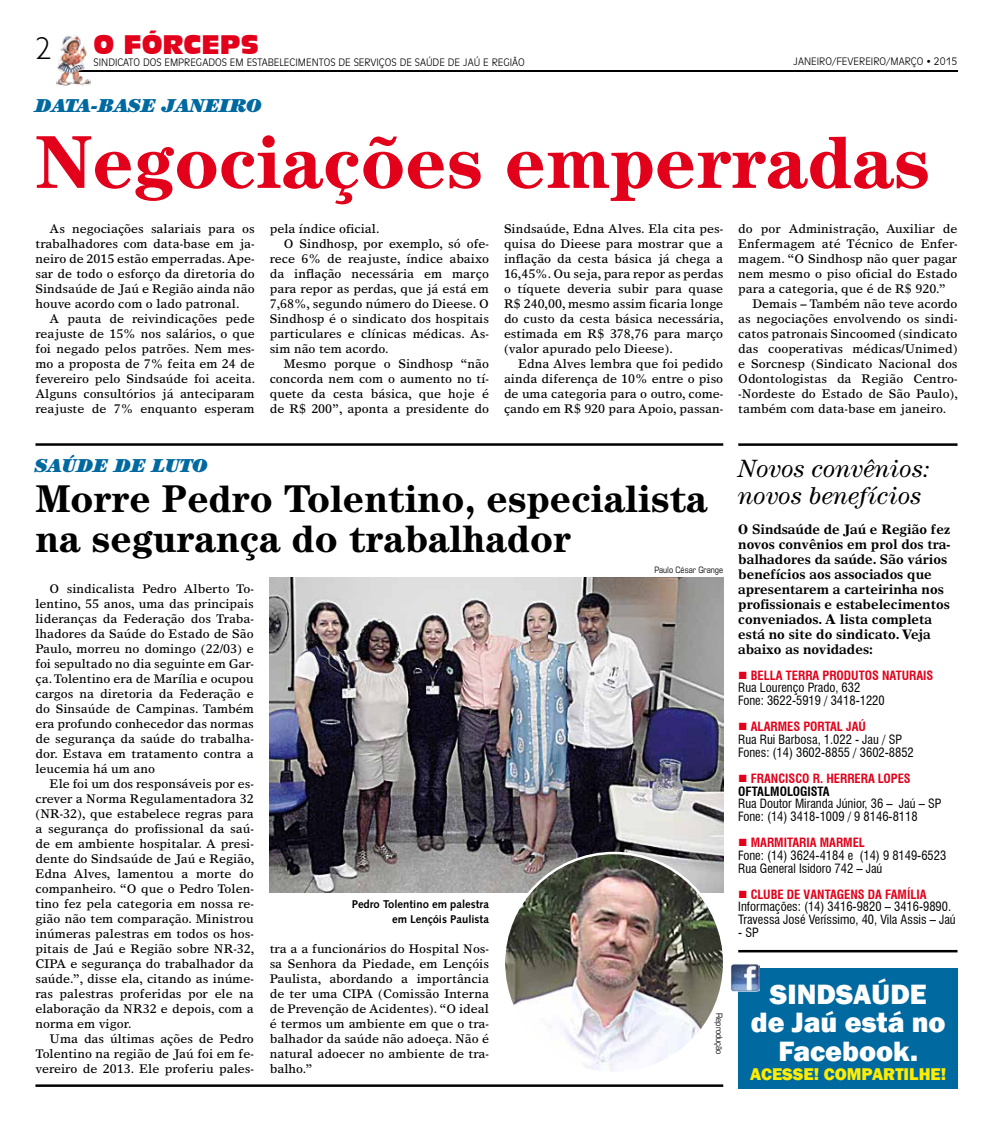
<style>
.page{position:relative;width:993px;height:1124px;background:#fff}
.page>*{position:absolute;margin:0;border:0;box-sizing:border-box;transform-origin:0 0}
.t1{font:700 75px "Century";color:#e2001a}
.t2{font:700 38.75px/40px "Century";color:#000}
.t3{font:300 31.25px "Humanist 521 BT";color:#000}
.t4{font:800 28.75px/28.8px "Franklin Gothic";color:#fff;text-align:center}
.t5{font:italic 25px/26.2px "Century";color:#000}
.t6{font:25px "Incised 901 BT Compact";color:#e2001a}
.t7{font:italic 900 18.75px "Century";color:#0069a0}
.t8{font:800 17.5px "Franklin Gothic";color:#ffed00}
.t9{font:700 13.75px/15px "Times Europa";color:#000}
.t10{font:12.5px/15px "Times Europa";color:#000;text-align:justify}
.t11{font:condensed 12.5px/12.9px "Swiss 721 BT";color:#000}
.t12{font:700 condensed 12.5px/12.9px "Swiss 721 BT";color:#e2001a}
.t13{font:700 condensed 12.5px "Swiss 721 BT";color:#000}
.t14{font:700 11.25px/15px "Syntax";color:#000;text-align:right}
.t15{font:300 10px "Incised 901 BT";color:#000}
.t16{font:condensed 8.75px "Eurostile";color:#000}
.s1{color:#e2001a}
.s2{font-weight:700;color:#e2001a}
.s3{color:#000}
</style>
<div class="page">
<hr style="left:77px;top:71px;width:880px;height:1px;background:#000">
<img style="left:56px;top:35px;width:34px;height:50px">
<img style="left:270px;top:577px;width:453px;height:315px">
<hr style="left:35px;top:443px;width:688px;height:2px;background:#000">
<hr style="left:738px;top:443px;width:219px;height:3px;background:#000">
<hr style="left:35px;top:1084px;width:688px;height:2px;background:#000">
<hr style="left:738px;top:949px;width:219px;height:3px;background:#000">
<img style="left:504px;top:852px;width:220px;height:220px;border-radius:110px">
<div style="left:738px;top:967px;width:219px;height:121px;background:#0069a0"></div>
<img style="left:730px;top:963px;width:29px;height:28px">
<h3 class="t3" style="left:35px;top:29px;width:17px">2</h3>
<h3 class="t6" style="left:94px;top:30px;width:167px">O FÓRCEPS</h3>
<p class="t15" style="left:94px;top:56px;width:432px">SINDICATO DOS EMPREGADOS EM ESTABELECIMENTOS DE SERVIÇOS DE SAÚDE DE JAÚ E REGIÃO</p>
<p class="t15" style="left:793px;top:56px;width:165px">JANEIRO/FEVEREIRO/MARÇO • 2015</p>
<h3 class="t7" style="left:35px;top:94px;width:228px">DATA-BASE JANEIRO</h3>
<h1 class="t1" style="left:35px;top:118px;width:896px">Negociações emperradas</h1>
<p class="t10" style="left:35px;top:220px;width:221px;text-indent:14px">As negociações salariais para os trabalhadores com data-base em ja&shy;neiro de 2015 estão emperradas. Ape&shy;sar de todo o esforço da diretoria do Sindsaúde de Jaú e Região ainda não houve acordo com o lado patronal.</p>
<p class="t10" style="left:35px;top:310px;width:221px;text-indent:14px">A pauta de reivindicações pede reajuste de 15% nos salários, o que foi negado pelos patrões. Nem mes&shy;mo a proposta de 7% feita em 24 de fevereiro pelo Sindsaúde foi aceita.<br>Alguns consultórios já anteciparam reajuste de 7% enquanto esperam</p>
<p class="t10" style="left:269px;top:220px;width:111px">pela índice oficial.</p>
<p class="t10" style="left:284px;top:235px;width:206px">O Sindhosp, por exemplo, só ofe-</p>
<p class="t10" style="left:269px;top:250px;width:221px">rece 6% de reajuste, índice abaixo</p>
<p class="t10" style="left:269px;top:265px;width:221px">da inflação necessária em março</p>
<p class="t10" style="left:269px;top:280px;width:221px">para repor as perdas, que já está em</p>
<p class="t10" style="left:269px;top:295px;width:221px">7,68%, segundo número do Dieese. O</p>
<p class="t10" style="left:269px;top:310px;width:221px">Sindhosp é o sindicato dos hospitais</p>
<p class="t10" style="left:269px;top:325px;width:221px">particulares e clínicas médicas. As-</p>
<p class="t10" style="left:269px;top:340px;width:120px">sim não tem acordo.</p>
<p class="t10" style="left:284px;top:355px;width:206px">Mesmo porque o Sindhosp “não</p>
<p class="t10" style="left:269px;top:370px;width:221px">concorda nem com o aumento no tí-</p>
<p class="t10" style="left:269px;top:385px;width:221px">quete da cesta básica, que hoje é</p>
<p class="t10" style="left:269px;top:400px;width:221px">de R$ 200”, aponta a presidente do</p>
<p class="t10" style="left:504px;top:220px;width:221px">Sindsaúde, Edna Alves. Ela cita pes&shy;quisa do Dieese para mostrar que a inflação da cesta básica já chega a 16,45%. Ou seja, para repor as perdas o tíquete deveria subir para quase R$ 240,00, mesmo assim ficaria longe do custo da cesta básica necessária, estimada em R$ 378,76 para março (valor apurado pelo Dieese).</p>
<p class="t10" style="left:504px;top:355px;width:221px;text-indent:14px">Edna Alves lembra que foi pedido ainda diferença de 10% entre o piso de uma categoria para o outro, come&shy;çando em R$ 920 para Apoio, passan-</p>
<p class="t10" style="left:738px;top:220px;width:221px">do por Administração, Auxiliar de</p>
<p class="t10" style="left:738px;top:235px;width:221px">Enfermagem até Técnico de Enfer-</p>
<p class="t10" style="left:738px;top:250px;width:221px">magem. “O Sindhosp não quer pagar</p>
<p class="t10" style="left:738px;top:265px;width:221px">nem mesmo o piso oficial do Estado</p>
<p class="t10" style="left:738px;top:280px;width:209px">para a categoria, que é de R$ 920.”</p>
<p class="t10" style="left:752px;top:295px;width:206px">Demais – Também não teve acordo</p>
<p class="t10" style="left:738px;top:310px;width:221px">as negociações envolvendo os sindi-</p>
<p class="t10" style="left:738px;top:325px;width:221px">catos patronais Sincoomed (sindicato</p>
<p class="t10" style="left:738px;top:340px;width:221px">das cooperativas médicas/Unimed)</p>
<p class="t10" style="left:738px;top:355px;width:221px">e Sorcnesp (Sindicato Nacional dos</p>
<p class="t10" style="left:738px;top:370px;width:221px">Odontologistas da Região Centro-</p>
<p class="t10" style="left:738px;top:385px;width:221px">-Nordeste do Estado de São Paulo),</p>
<p class="t10" style="left:738px;top:400px;width:209px">também com data-base em janeiro.</p>
<h3 class="t7" style="left:35px;top:454px;width:174px">SAÚDE DE LUTO</h3>
<h2 class="t2" style="left:35px;top:478px;width:673px">Morre Pedro Tolentino, especialista na segurança do trabalhador</h2>
<p class="t10" style="left:35px;top:580px;width:220px;text-indent:14px">O sindicalista Pedro Alberto To&shy;lentino, 55 anos, uma das principais lideranças da Federação dos Traba&shy;lhadores da Saúde do Estado de São Paulo, morreu no domingo (22/03) e foi sepultado no dia seguinte em Gar&shy;ça. Tolentino era de Marília e ocupou cargos na diretoria da Federação e do Sinsaúde de Campinas. Também era profundo conhecedor das normas de segurança da saúde do trabalha&shy;dor. Estava em tratamento contra a leucemia há um ano</p>
<p class="t10" style="left:35px;top:775px;width:220px;text-indent:14px">Ele foi um dos responsáveis por es&shy;crever a Norma Regulamentadora 32 (NR-32), que estabelece regras para a segurança do profissional da saú&shy;de em ambiente hospitalar. A presi&shy;dente do Sindsaúde de Jaú e Região, Edna Alves, lamentou a morte do companheiro. “O que o Pedro Tolen&shy;tino fez pela categoria em nossa re&shy;gião não tem comparação. Ministrou inúmeras palestras em todos os hos&shy;pitais de Jaú e Região sobre NR-32, CIPA e segurança do trabalhador da saúde.”, disse ela, citando as inúme&shy;ras palestras proferidas por ele na elaboração da NR32 e depois, com a norma em vigor.</p>
<p class="t10" style="left:35px;top:1030px;width:220px;text-indent:14px">Uma das últimas ações de Pedro Tolentino na região de Jaú foi em fe&shy;vereiro de 2013. Ele proferiu pales-</p>
<p class="t14" style="left:351px;top:896px;width:139px">Pedro Tolentino em palestra em Lençóis Paulista</p>
<p class="t10" style="left:270px;top:940px;width:221px">tra a a funcionários do Hospital Nos&shy;sa Senhora da Piedade, em Lençóis Paulista, abordando a importância de ter uma CIPA (Comissão Interna de Prevenção de Acidentes). “O ideal é termos um ambiente em que o tra&shy;balhador da saúde não adoeça. Não é natural adoecer no ambiente de tra&shy;balho.”</p>
<p class="t16" style="left:654px;top:564px;width:70px">Paulo César Grange</p>
<p class="t16" style="left:724px;top:1012px;width:43px;rotate:90deg">Reprodução</p>
<h3 class="t5" style="left:738px;top:455px;width:193px">Novos convênios: novos benefícios</h3>
<p class="t9" style="left:738px;top:521px;width:214px">O Sindsaúde de Jaú e Região fez novos convênios em prol dos tra&shy;balhadores da saúde. São vários benefícios aos associados que apresentarem a carteirinha nos profissionais e estabelecimentos conveniados. A lista completa está no site do sindicato. Veja abaixo as novidades:</p>
<p class="t11" style="left:738px;top:668px;width:197px"><span class="s1">■</span> <span class="s2">BELLA TERRA PRODUTOS NATURAIS<br></span>Rua Lourenço Prado, 632<br>Fone: 3622-5919 / 3418-1220</p>
<p class="t11" style="left:738px;top:720px;width:177px"><span class="s1">■</span> <span class="s2">ALARMES PORTAL JAÚ<br></span>Rua Rui Barbosa, 1.022 - Jau / SP<br>Fones: (14) 3602-8855 / 3602-8852</p>
<p class="t12" style="left:738px;top:771px;width:174px">■ FRANCISCO R. HERRERA LOPES<br><span class="s3">OFTALMOLO</span></p>
<p class="t13" style="left:799px;top:783px;width:14px">GISTA</p>
<p class="t11" style="left:738px;top:797px;width:204px">Rua Doutor Miranda Júnior, 36 – Jaú – SP<br>Fone: (14) 3418-1009 / 9 8146-8118</p>
<p class="t11" style="left:738px;top:836px;width:209px"><span class="s1">■</span> <span class="s2">MARMITARIA MARMEL<br></span>Fone: (14) 3624-4184 e (14) 9 8149-6523<br>Rua General Isidoro 742 – Jaú</p>
<p class="t11" style="left:738px;top:887px;width:219px"><span class="s1">■</span> <span class="s2">CLUBE DE VANTAGENS DA FAMÍLIA<br></span>Informações: (14) 3416-9820 – 3416-9890.<br>Travessa José Veríssimo, 40, Vila Assis – Jaú</p>
<p class="t11" style="left:738px;top:926px;width:22px">- SP</p>
<h3 class="t4" style="left:750px;top:979px;width:196px">SINDSAÚDE<br>DE JAÚ ESTÁ NO<br>FACEBOOK.</h3>
<h3 class="t8" style="left:750px;top:1062px;width:197px">ACESSE! COMPARTILHE!</h3>
</div>
